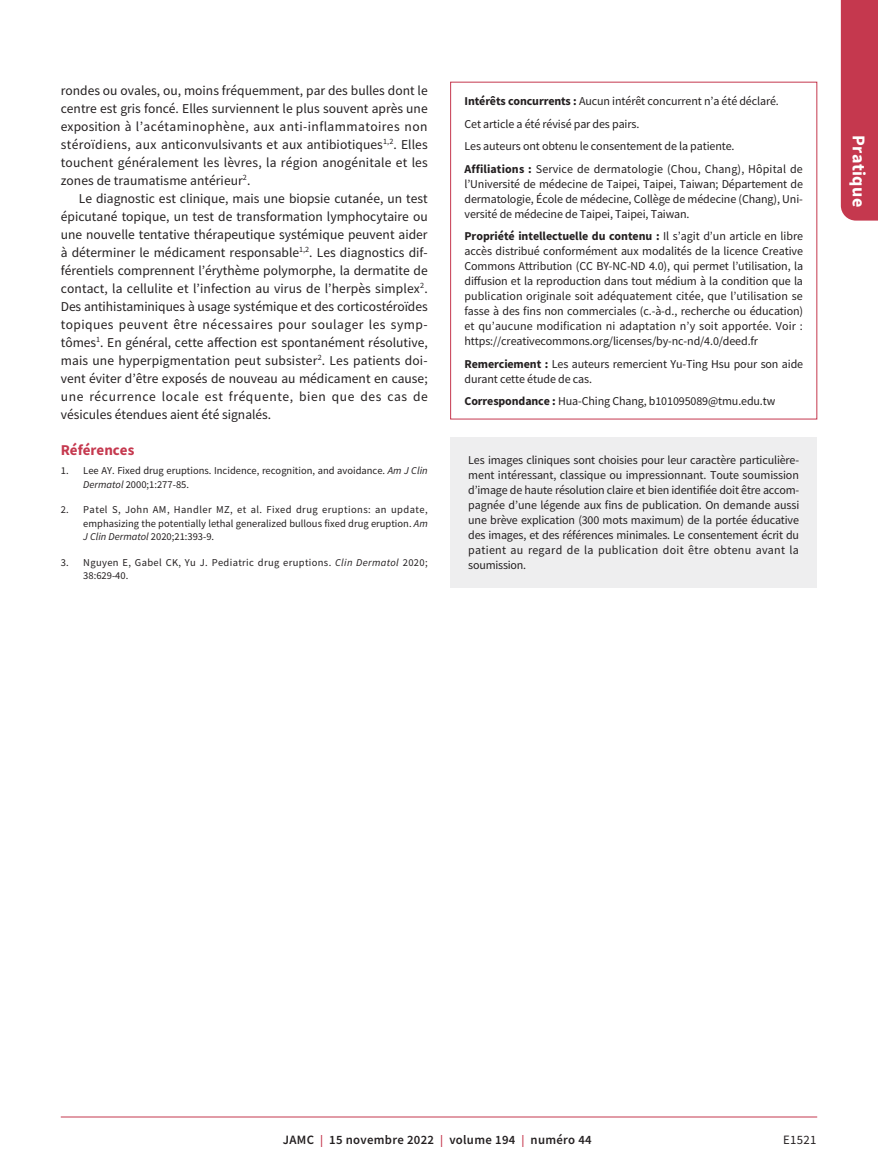
<style>
.page{position:relative;width:878px;height:1175px;background:#fff}
.page>*{position:absolute;margin:0;border:0;box-sizing:border-box;transform-origin:0 0}
.t1{font:700 18px "Source Sans Pro";letter-spacing:.025em;color:#fff}
.t2{font:700 15px "Source Sans Pro";color:#c5384e}
.t3{font:13.5px/18px "Source Sans Pro";letter-spacing:.005em;color:#231f20;text-align:justify}
.t4{font:600 12.75px "Source Sans Pro";letter-spacing:.025em;color:#231f20}
.t5{font:12.75px "Source Sans Pro";letter-spacing:.025em;color:#231f20}
.t6{font:12px/15px "Source Sans Pro";letter-spacing:-.01em;color:#231f20;text-align:justify}
.t7{font:10.5px/13.5px "Source Sans Pro";color:#231f20}
.t8{font:10.5px/13.5px "Source Sans Pro";letter-spacing:.03em;color:#231f20}
.s1{font-style:italic}
.s2{font-weight:700}
.s3{font-size:12px;color:#c5384e}
</style>
<div class="page">
<div style="left:840px;top:0;width:38px;height:220px;background:#c5384e"></div>
<hr style="left:61px;top:1116px;width:756px;height:1px;background:#c5384e">
<div style="left:450px;top:437px;width:367px;height:150px;background:#eeeeef"></div>
<p class="t3" style="left:61px;top:81px;width:368px">rondes ou ovales, ou, moins fréquemment, par des bulles dont le centre est gris foncé. Elles surviennent le plus souvent après une exposition à l’acétaminophène, aux anti-inflammatoires non stéroïdiens, aux anticonvulsivants et aux antibiotiques<sup>1,2</sup>. Elles touchent généralement les lèvres, la région anogénitale et les zones de traumatisme antérieur<sup>2</sup>.</p>
<p class="t3" style="left:61px;top:189px;width:368px;text-indent:18px">Le diagnostic est clinique, mais une biopsie cutanée, un test épicutané topique, un test de transformation lymphocytaire ou une nouvelle tentative thérapeutique systémique peuvent aider à déterminer le médicament responsable<sup>1,2</sup>. Les diagnostics dif&shy;férentiels comprennent l’érythème polymorphe, la dermatite de contact, la cellulite et l’infection au virus de l’herpès simplex<sup>2</sup>.<br>Des antihistaminiques à usage systémique et des corticostéroïdes topiques peuvent être nécessaires pour soulager les symp&shy;tômes<sup>1</sup>. En général, cette affection est spontanément résolutive, mais une hyperpigmentation peut subsister<sup>2</sup>. Les patients doi&shy;vent éviter d’être exposés de nouveau au médicament en cause; une récurrence locale est fréquente, bien que des cas de vésicules étendues aient été signalés.</p>
<p class="t2" style="left:61px;top:439px;width:75px">Références</p>
<p class="t7" style="left:83px;top:464px;width:346px;text-indent:-23px">1. Lee AY. Fixed drug eruptions. Incidence, recognition, and avoidance. <span class="s1">Am J Clin<br>Dermatol</span> 2000;1:277-85.</p>
<p class="t7" style="left:83px;top:503px;width:346px;text-align:justify;text-indent:-23px">2. Patel S, John AM, Handler MZ, et al. Fixed drug eruptions: an update, emphasizing the potentially lethal generalized bullous fixed drug eruption. <span class="s1">Am J Clin Dermatol</span> 2020;21:393-9.</p>
<p class="t8" style="left:83px;top:555px;width:346px;text-indent:-23px">3. Nguyen E, Gabel CK, Yu J. Pediatric drug eruptions. <span class="s1">Clin Dermatol</span> 2020;<br>38:629-40.</p>
<p class="t6" style="left:464px;top:90px;width:340px;line-height:22.5px;text-align:left"><span class="s2">Intérêts concurrents :</span> Aucun intérêt concurrent n’a été déclaré.<br>Cet article a été révisé par des pairs.<br>Les auteurs ont obtenu le consentement de la patiente.<br><span class="s2">Affiliations :</span> Service de dermatologie (Chou, Chang), Hôpital de</p>
<p class="t6" style="left:464px;top:176px;width:340px">l’Université de médecine de Taipei, Taipei, Taiwan; Département de dermatologie, École de médecine, Collège de médecine (Chang), Uni&shy;versité de médecine de Taipei, Taipei, Taiwan.</p>
<p class="t6" style="left:464px;top:228px;width:340px"><span class="s2">Propriété intellectuelle du contenu :</span> Il s’agit d’un article en libre accès distribué conformément aux modalités de la licence Creative Commons Attribution (CC BY-NC-ND 4.0), qui permet l’utilisation, la diffusion et la reproduction dans tout médium à la condition que la publication originale soit adéquatement citée, que l’utilisation se fasse à des fins non commerciales (c.-à-d., recherche ou éducation) et qu’aucune modification ni adaptation n’y soit apportée. Voir : https://creativecommons.org/licenses/by-nc-nd/4.0/deed.fr</p>
<p class="t6" style="left:464px;top:356px;width:340px"><span class="s2">Remerciement :</span> Les auteurs remercient Yu-Ting Hsu pour son aide durant cette étude de cas.</p>
<p class="t6" style="left:464px;top:393px;width:312px"><span class="s2">Correspondance :</span> Hua-Ching Chang, b101095089@tmu.edu.tw</p>
<p class="t6" style="left:468px;top:453px;width:333px">Les images cliniques sont choisies pour leur caractère particulière&shy;ment intéressant, classique ou impressionnant. Toute soumission d’image de haute résolution claire et bien identifiée doit être accom&shy;pagnée d’une légende aux fins de publication. On demande aussi une brève explication (300 mots maximum) de la portée éducative des images, et des références minimales. Le consentement écrit du patient au regard de la publication doit être obtenu avant la soumission.</p>
<h1 class="t1" style="left:871px;top:135px;width:74px;rotate:90deg">Pratique</h1>
<p class="t4" style="left:283px;top:1131px;width:310px">JAMC <span class="s3">|</span> 15 novembre 2022 <span class="s3">|</span> volume 194 <span class="s3">|</span> numéro 44</p>
<p class="t5" style="left:783px;top:1132px;width:35px">E1521</p>
</div>
